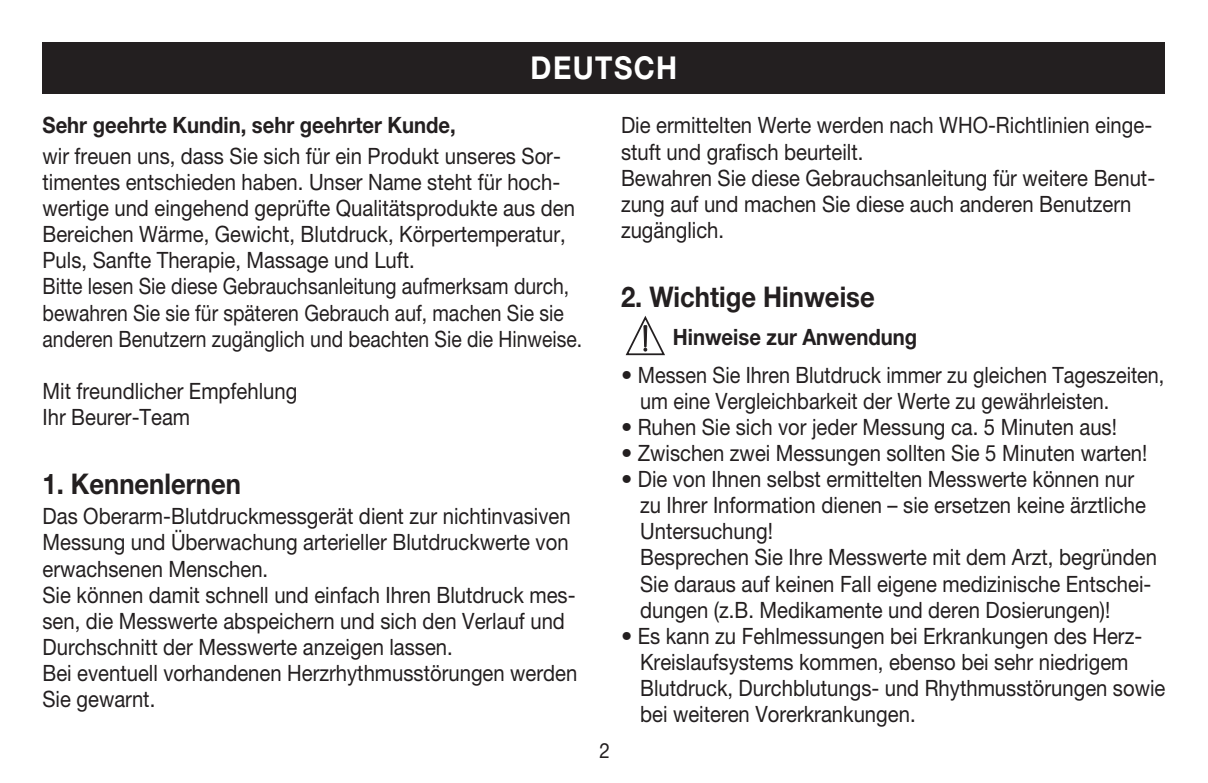
<style>
.page{position:relative;width:1208px;height:783px;background:#fff}
.page>*{position:absolute;margin:0;border:0;box-sizing:border-box;transform-origin:0 0}
.t1{font:700 31.5px "Helvetica Neue LT Pro";color:#fff;scale:.9 1}
.t2{font:700 28.5px "Helvetica Neue LT Pro";color:#231f20;scale:.9 1}
.t3{font:22.5px/26.1px "Helvetica Neue LT Pro";color:#231f20;scale:.9 1}
.t4{font:22.5px/26.1px "Helvetica Neue LT Pro";color:#231f20}
.t5{font:700 22.5px "Helvetica Neue LT Pro";color:#231f20;scale:.9 1}
.t6{font:21px "Helvetica Neue LT Pro";color:#231f20;scale:.9 1}
</style>
<div class="page">
<svg style="left:625px;top:315px;width:40px;height:41px"></svg>
<div style="left:644px;top:325px;width:3px;height:22px;border:1px solid #231f20"></div>
<div style="left:43px;top:43px;width:1122px;height:51px;background:#231f20"></div>
<h1 class="t1" style="left:530px;top:49px;width:71px">Deutsch</h1>
<p class="t5" style="left:43px;top:111px;width:461px">Sehr geehrte Kundin, sehr geehrter Kunde,</p>
<p class="t3" style="left:43px;top:142px;width:601px">wir freuen uns, dass Sie sich für ein Produkt unseres Sor&shy;timentes entschieden haben. Unser Name steht für hoch&shy;wertige und eingehend geprüfte Qualitätsprodukte aus den Bereichen Wärme, Gewicht, Blutdruck, Körpertemperatur, Puls, Sanfte Therapie, Massage und Luft.<br>Bitte lesen Sie diese Gebrauchsanleitung aufmerksam durch, bewahren Sie sie für späteren Gebrauch auf, machen Sie sie anderen Benutzern zugänglich und beachten Sie die Hinweise.</p>
<p class="t3" style="left:43px;top:377px;width:285px">Mit freundlicher Empfehlung<br>Ihr Beurer-Team</p>
<p class="t2" style="left:43px;top:466px;width:222px">1. Kennenlernen</p>
<p class="t3" style="left:43px;top:503px;width:596px">Das Oberarm-Blutdruckmessgerät dient zur nichtinvasiven Messung und Überwachung arterieller Blutdruckwerte von erwachsenen Menschen.<br>Sie können damit schnell und einfach Ihren Blutdruck mes&shy;sen, die Messwerte abspeichern und sich den Verlauf und Durchschnitt der Messwerte anzeigen lassen.<br>Bei eventuell vorhandenen Herzrhythmusstörungen werden Sie gewarnt.</p>
<p class="t3" style="left:621px;top:112px;width:595px">Die ermittelten Werte werden nach WHO-Richtlinien einge&shy;stuft und grafisch beurteilt.<br>Bewahren Sie diese Gebrauchsanleitung für weitere Benut&shy;zung auf und machen Sie diese auch anderen Benutzern zugänglich.</p>
<p class="t6" style="left:599px;top:737px;width:13px">2</p>
<p class="t2" style="left:621px;top:279px;width:283px">2. Wichtige Hinweise</p>
<p class="t5" style="left:673px;top:323px;width:273px">Hinweise zur Anwendung</p>
<p class="t4" style="left:640px;top:361px;width:526px;text-indent:-19px">• Messen Sie Ihren Blutdruck immer zu gleichen Tageszeiten, um eine Vergleichbarkeit der Werte zu gewährleisten.</p>
<p class="t4" style="left:621px;top:413px;width:497px">• Ruhen Sie sich vor jeder Messung ca. 5 Minuten aus!</p>
<p class="t4" style="left:621px;top:439px;width:528px">• Zwischen zwei Messungen sollten Sie 5 Minuten warten!</p>
<p class="t4" style="left:640px;top:465px;width:518px;text-indent:-19px">• Die von Ihnen selbst ermittelten Messwerte können nur zu Ihrer Information dienen – sie ersetzen keine ärztliche Untersuchung!<br>Besprechen Sie Ihre Messwerte mit dem Arzt, begründen Sie daraus auf keinen Fall eigene medizinische Entschei&shy;dungen (z.B. Medikamente und deren Dosierungen)!</p>
<p class="t4" style="left:640px;top:622px;width:527px;text-indent:-19px">• Es kann zu Fehlmessungen bei Erkrankungen des Herz-Kreislaufsystems kommen, ebenso bei sehr niedrigem Blutdruck, Durchblutungs- und Rhythmusstörungen sowie bei weiteren Vorerkrankungen.</p>
</div>
